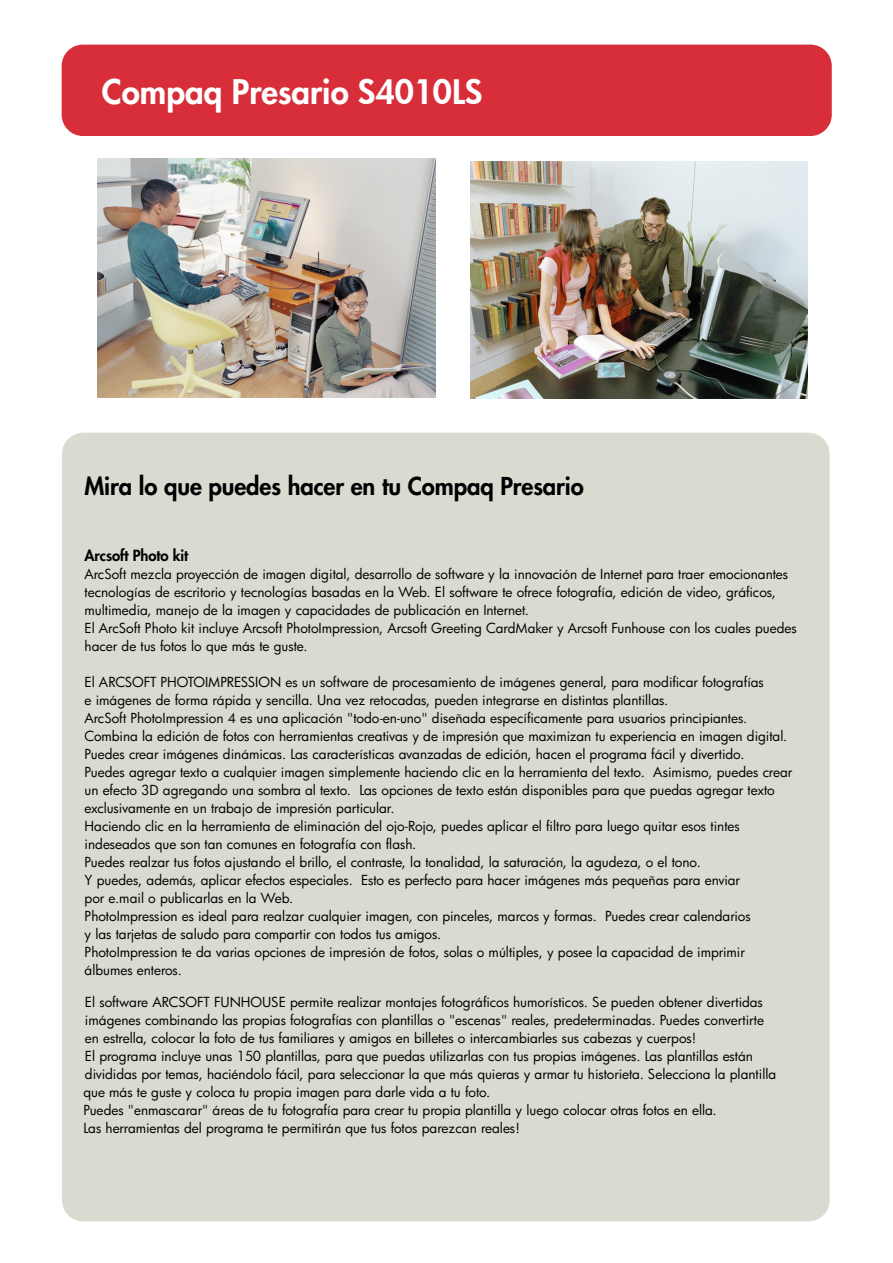
<style>
.page{position:relative;width:893px;height:1263px;background:#fff}
.page>*{position:absolute;margin:0;border:0;box-sizing:border-box;transform-origin:0 0}
.t1{font:800 33px "Futura";color:#fff}
.t2{font:800 24px "Futura";letter-spacing:-.005em;color:#000}
.t3{font:800 15px "Futura";letter-spacing:-.005em;color:#000}
.t4{font:13.5px/18px "Futura";color:#000}
</style>
<div class="page">
<div style="left:62px;top:433px;width:767px;height:788px;background:#dbdad1;border-radius:21px"></div>
<img style="left:98px;top:158px;width:338px;height:240px">
<img style="left:470px;top:162px;width:338px;height:236px">
<div style="left:62px;top:45px;width:769px;height:91px;background:#d82e39;border-radius:21px"></div>
<h1 class="t1" style="left:102px;top:78px;width:382px">Compaq Presario S4010LS</h1>
<h2 class="t2" style="left:85px;top:476px;width:501px">Mira lo que puedes hacer en tu Compaq Presario</h2>
<p class="t3" style="left:85px;top:549px;width:105px">Arcsoft Photo kit</p>
<p class="t4" style="left:85px;top:567px;width:713px">ArcSoft mezcla proyección de imagen digital, desarrollo de software y la innovación de Internet para traer emocionantes tecnologías de escritorio y tecnologías basadas en la Web. El software te ofrece fotografía, edición de video, gráficos, multimedia, manejo de la imagen y capacidades de publicación en Internet.<br>El ArcSoft Photo kit incluye Arcsoft PhotoImpression, Arcsoft Greeting CardMaker y Arcsoft Funhouse con los cuales puedes hacer de tus fotos lo que más te guste.</p>
<p class="t4" style="left:85px;top:675px;width:709px">El ARCSOFT PHOTOIMPRESSION es un software de procesamiento de imágenes general, para modificar fotografías<br>e imágenes de forma rápida y sencilla. Una vez retocadas, pueden integrarse en distintas plantillas.<br>ArcSoft PhotoImpression 4 es una aplicación "todo-en-uno" diseñada específicamente para usuarios principiantes.<br>Combina la edición de fotos con herramientas creativas y de impresión que maximizan tu experiencia en imagen digital.<br>Puedes crear imágenes dinámicas. Las características avanzadas de edición, hacen el programa fácil y divertido.<br>Puedes agregar texto a cualquier imagen simplemente haciendo clic en la herramienta del texto. Asimismo, puedes crear un efecto 3D agregando una sombra al texto. Las opciones de texto están disponibles para que puedas agregar texto exclusivamente en un trabajo de impresión particular.<br>Haciendo clic en la herramienta de eliminación del ojo-Rojo, puedes aplicar el filtro para luego quitar esos tintes indeseados que son tan comunes en fotografía con flash.<br>Puedes realzar tus fotos ajustando el brillo, el contraste, la tonalidad, la saturación, la agudeza, o el tono.<br>Y puedes, además, aplicar efectos especiales. Esto es perfecto para hacer imágenes más pequeñas para enviar<br>por e.mail o publicarlas en la Web.<br>PhotoImpression es ideal para realzar cualquier imagen, con pinceles, marcos y formas. Puedes crear calendarios<br>y las tarjetas de saludo para compartir con todos tus amigos.<br>PhotoImpression te da varias opciones de impresión de fotos, solas o múltiples, y posee la capacidad de imprimir álbumes enteros.</p>
<p class="t4" style="left:83px;top:995px;width:694px">El software ARCSOFT FUNHOUSE permite realizar montajes fotográficos humorísticos. Se pueden obtener divertidas imágenes combinando las propias fotografías con plantillas o "escenas" reales, predeterminadas. Puedes convertirte en estrella, colocar la foto de tus familiares y amigos en billetes o intercambiarles sus cabezas y cuerpos!<br>El programa incluye unas 150 plantillas, para que puedas utilizarlas con tus propias imágenes. Las plantillas están divididas por temas, haciéndolo fácil, para seleccionar la que más quieras y armar tu historieta. Selecciona la plantilla que más te guste y coloca tu propia imagen para darle vida a tu foto.<br>Puedes "enmascarar" áreas de tu fotografía para crear tu propia plantilla y luego colocar otras fotos en ella.<br>Las herramientas del programa te permitirán que tus fotos parezcan reales!</p>
</div>
